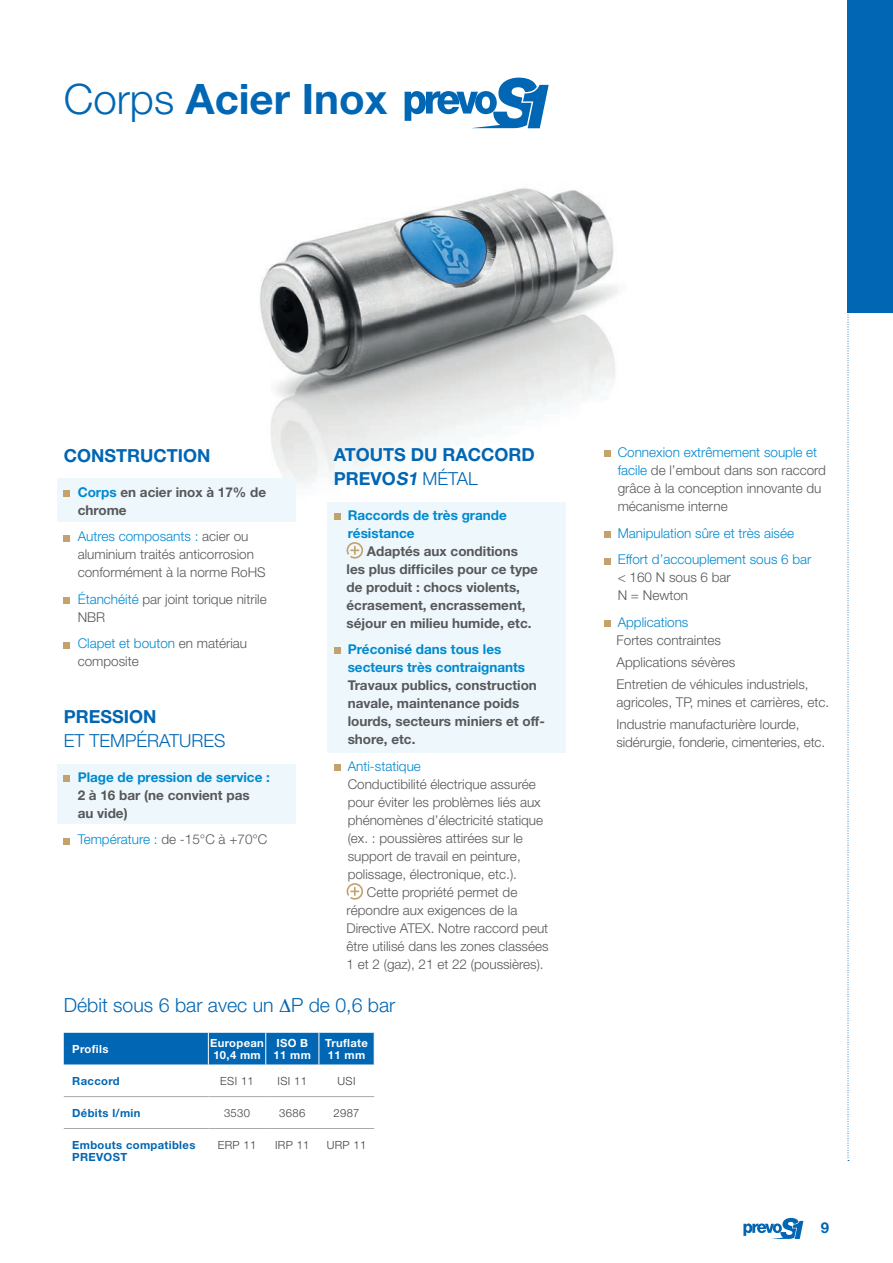
<style>
.page{position:relative;width:893px;height:1263px;background:#fff}
.page>*{position:absolute;margin:0;border:0;box-sizing:border-box;transform-origin:0 0}
.t1{font:700 42px "Helvetica Neue";color:#0166b3}
.t2{font:300 19.5px "Helvetica Neue";color:#0166b3}
.t3{font:700 18px/24px "Helvetica Neue";color:#0166b3}
.t4{font:300 18px "Helvetica Neue";color:#0166b3}
.t5{font:700 15px "Helvetica Neue";color:#0166b3}
.t6{font:300 13.5px/18px "Helvetica Neue";color:#57585a}
.t7{font:700 13.5px/18px "Helvetica Neue";color:#57585a}
.t8{font:700 13.5px/18px "Helvetica Neue";color:#0089cf}
.t9{font:300 13.5px/26.5px "Helvetica Neue";color:#0089cf}
.t10{font:700 11.25px/12px "Helvetica Neue";letter-spacing:.03em;color:#0166b3}
.t11{font:700 11.25px/12px "Helvetica Neue";letter-spacing:.03em;color:#fff}
.t12{font:300 11.25px "Helvetica Neue";letter-spacing:.03em;color:#3e3e3f}
.s1{font-weight:300}
.s2{color:#0089cf}
.s3{font-style:italic}
</style>
<div class="page">
<svg style="left:743px;top:1218px;width:60px;height:21px"></svg>
<img style="left:192px;top:188px;width:426px;height:324px">
<div style="left:64px;top:1033px;width:310px;height:32px;background:#0166b3"></div>
<hr style="left:208px;top:1033px;width:1px;height:32px;background:#fff">
<hr style="left:265px;top:1033px;width:1px;height:32px;background:#fff">
<hr style="left:319px;top:1033px;width:1px;height:32px;background:#fff">
<hr style="left:64px;top:1096px;width:144px;height:1px;background:#a8a9ad">
<hr style="left:208px;top:1096px;width:58px;height:1px;background:#a8a9ad">
<hr style="left:266px;top:1096px;width:53px;height:1px;background:#a8a9ad">
<hr style="left:319px;top:1096px;width:55px;height:1px;background:#a8a9ad">
<hr style="left:64px;top:1128px;width:144px;height:1px;background:#a8a9ad">
<hr style="left:208px;top:1128px;width:58px;height:1px;background:#a8a9ad">
<hr style="left:266px;top:1128px;width:53px;height:1px;background:#a8a9ad">
<hr style="left:319px;top:1128px;width:55px;height:1px;background:#a8a9ad">
<svg style="left:604px;top:451px;width:6px;height:6px"></svg>
<div style="left:604px;top:531px;width:6px;height:7px;background:#c4a26e"></div>
<svg style="left:604px;top:558px;width:6px;height:6px"></svg>
<div style="left:604px;top:620px;width:6px;height:7px;background:#c4a26e"></div>
<svg style="left:405px;top:78px;width:144px;height:50px"></svg>
<div style="left:848px;top:0;width:45px;height:313px;background:#0166b3"></div>
<svg style="left:848px;top:313px;width:1px;height:848px"></svg>
<div style="left:328px;top:502px;width:238px;height:250px;background:#edf7fc"></div>
<div style="left:334px;top:513px;width:6px;height:7px;background:#c4a26e"></div>
<svg style="left:346px;top:542px;width:18px;height:17px"></svg>
<svg style="left:334px;top:648px;width:6px;height:6px"></svg>
<div style="left:334px;top:764px;width:6px;height:7px;background:#c4a26e"></div>
<svg style="left:346px;top:883px;width:18px;height:17px"></svg>
<div style="left:58px;top:479px;width:238px;height:43px;background:#edf7fc"></div>
<div style="left:58px;top:764px;width:238px;height:60px;background:#edf7fc"></div>
<div style="left:64px;top:490px;width:6px;height:7px;background:#c4a26e"></div>
<svg style="left:64px;top:535px;width:6px;height:6px"></svg>
<div style="left:64px;top:597px;width:6px;height:7px;background:#c4a26e"></div>
<svg style="left:64px;top:642px;width:6px;height:6px"></svg>
<div style="left:64px;top:775px;width:6px;height:7px;background:#c4a26e"></div>
<svg style="left:64px;top:838px;width:6px;height:6px"></svg>
<h1 class="t1" style="left:64px;top:73px;width:325px"><span class="s1">Corps</span> Acier Inox</h1>
<h3 class="t3" style="left:64px;top:443px;width:148px">CONSTRUCTION</h3>
<p class="t7" style="left:78px;top:483px;width:190px"><span class="s2">Corps</span> en acier inox à 17% de chrome</p>
<p class="t6" style="left:78px;top:527px;width:190px"><span class="s2">Autres composants :</span> acier ou aluminium traités anticorrosion conformément à la norme RoHS</p>
<p class="t6" style="left:78px;top:590px;width:191px"><span class="s2">Étanchéité</span> par joint torique nitrile<br>NBR</p>
<p class="t6" style="left:78px;top:634px;width:171px"><span class="s2">Clapet et bouton</span> en matériau composite</p>
<h3 class="t3" style="left:64px;top:704px;width:94px">PRESSION</h3>
<h3 class="t4" style="left:64px;top:729px;width:163px">ET TEMPÉRATURES</h3>
<p class="t8" style="left:78px;top:768px;width:194px">Plage de pression de service :</p>
<p class="t7" style="left:78px;top:786px;width:174px">2 à 16 bar (ne convient pas au vide)</p>
<p class="t6" style="left:78px;top:830px;width:191px"><span class="s2">Température :</span> de -15°C à +70°C</p>
<h3 class="t3" style="left:334px;top:442px;width:203px">ATOUTS DU RACCORD<br>PREVO<span class="s3">S1</span> <span class="s1">MÉTAL</span></h3>
<p class="t8" style="left:348px;top:505px;width:161px">Raccords de très grande résistance</p>
<p class="t7" style="left:347px;top:541px;width:193px;text-indent:20px">Adaptés aux conditions les plus difficiles pour ce type de produit : chocs violents, écrasement, encrassement, séjour en milieu humide, etc.</p>
<p class="t8" style="left:348px;top:640px;width:179px">Préconisé dans tous les secteurs très contraignants</p>
<p class="t7" style="left:348px;top:676px;width:199px">Travaux publics, construction navale, maintenance poids lourds, secteurs miniers et off&shy;shore, etc.</p>
<p class="t9" style="left:348px;top:752px;width:75px">Anti-statique</p>
<p class="t6" style="left:348px;top:774px;width:190px">Conductibilité électrique assurée</p>
<p class="t6" style="left:348px;top:792px;width:195px">pour éviter les problèmes liés aux</p>
<p class="t6" style="left:348px;top:810px;width:197px">phénomènes d’électricité statique</p>
<p class="t6" style="left:348px;top:828px;width:177px">(ex. : poussières attirées sur le</p>
<p class="t6" style="left:348px;top:846px;width:175px">support de travail en peinture,</p>
<p class="t6" style="left:348px;top:864px;width:171px">polissage, électronique, etc.).</p>
<p class="t6" style="left:367px;top:882px;width:152px">Cette propriété permet de</p>
<p class="t6" style="left:347px;top:900px;width:172px">répondre aux exigences de la</p>
<p class="t6" style="left:347px;top:918px;width:203px">Directive ATEX. Notre raccord peut</p>
<p class="t6" style="left:347px;top:936px;width:204px">être utilisé dans les zones classées</p>
<p class="t6" style="left:347px;top:954px;width:199px">1 et 2 (gaz), 21 et 22 (poussières).</p>
<h2 class="t2" style="left:64px;top:993px;width:333px">Débit sous 6 bar avec un ∆P de 0,6 bar</h2>
<p class="t11" style="left:72px;top:1043px;width:38px">Profils</p>
<p class="t11" style="left:210px;top:1037px;width:55px">European<br>10,4 mm</p>
<p class="t11" style="left:274px;top:1037px;width:39px">ISO B<br>11 mm</p>
<p class="t11" style="left:325px;top:1037px;width:44px">Truflate<br>11 mm</p>
<p class="t10" style="left:72px;top:1075px;width:49px">Raccord</p>
<p class="t12" style="left:220px;top:1074px;width:35px">ESI 11</p>
<p class="t12" style="left:278px;top:1074px;width:31px">ISI 11</p>
<p class="t12" style="left:338px;top:1074px;width:19px">USI</p>
<p class="t10" style="left:72px;top:1107px;width:70px">Débits l/min</p>
<p class="t12" style="left:224px;top:1106px;width:28px">3530</p>
<p class="t12" style="left:279px;top:1106px;width:28px">3686</p>
<p class="t12" style="left:334px;top:1106px;width:28px">2987</p>
<p class="t10" style="left:72px;top:1139px;width:125px">Embouts compatibles<br>PREVOST</p>
<p class="t12" style="left:218px;top:1138px;width:40px">ERP 11</p>
<p class="t12" style="left:275px;top:1138px;width:36px">IRP 11</p>
<p class="t12" style="left:327px;top:1138px;width:41px">URP 11</p>
<p class="t6" style="left:618px;top:443px;width:210px"><span class="s2">Connexion extrêmement souple et facile</span> de l’embout dans son raccord grâce à la conception innovante du mécanisme interne</p>
<p class="t9" style="left:618px;top:519px;width:195px">Manipulation sûre et très aisée<br>Effort d’accouplement sous 6 bar</p>
<p class="t6" style="left:618px;top:568px;width:115px">&lt; 160 N sous 6 bar<br>N = Newton</p>
<p class="t9" style="left:618px;top:608px;width:72px">Applications</p>
<p class="t6" style="left:617px;top:628px;width:194px;line-height:22.2px">Fortes contraintes<br>Applications sévères<br>Entretien de véhicules industriels,</p>
<p class="t6" style="left:617px;top:691px;width:214px;line-height:22.2px">agricoles, TP, mines et carrières, etc.<br>Industrie manufacturière lourde,</p>
<p class="t6" style="left:617px;top:733px;width:210px">sidérurgie, fonderie, cimenteries, etc.</p>
<p class="t5" style="left:821px;top:1218px;width:10px">9</p>
</div>
